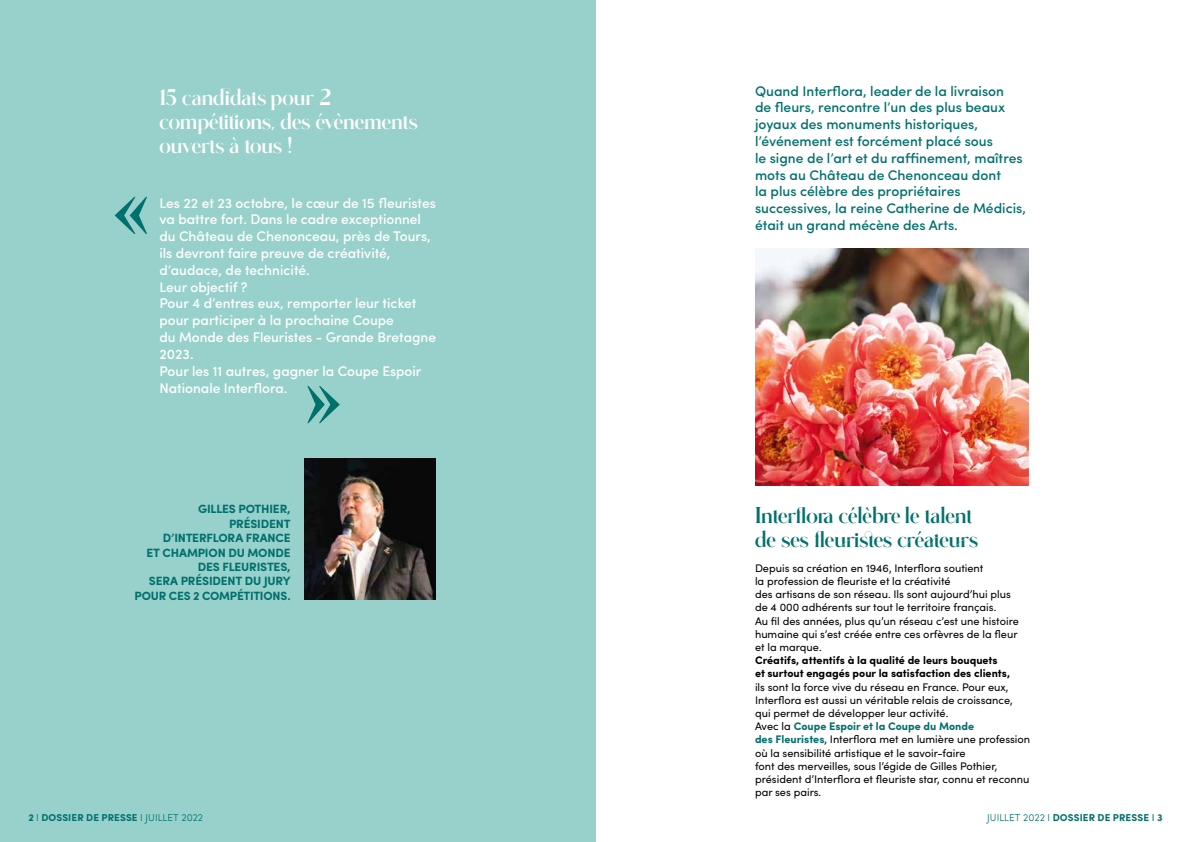
<style>
.page{position:relative;width:1191px;height:842px;background:#fff}
.page>*{position:absolute;margin:0;border:0;box-sizing:border-box;transform-origin:0 0}
.t1{font:122px "Glitten";color:#00706d}
.t2{font:20px/24px "Glitten";color:#fff}
.t3{font:20px/24px "Glitten";color:#00706d}
.t4{font:500 14px/16.8px "Sofia Pro";color:#fff}
.t5{font:500 14px/16.8px "Sofia Pro";color:#00706d}
.t6{font:700 12px/14.4px "Sofia Pro";letter-spacing:-.015em;color:#00706d;text-align:right}
.t7{font:11px/13.2px "Sofia Pro";color:#000}
.t8{font:700 11px/13.2px "Sofia Pro";color:#000}
.t9{font:700 10px "Sofia Pro";letter-spacing:.01em;color:#00706d}
.s1{font-weight:700;color:#00706d}
.s2{font-weight:300}
.s3{font-weight:400}
</style>
<div class="page">
<div style="left:0;top:0;width:595px;height:842px;background:#98d1cb"></div>
<img style="left:305px;top:459px;width:131px;height:141px">
<img style="left:755px;top:249px;width:273px;height:236px">
<h2 class="t2" style="left:159px;top:85px;width:260px">15 candidats pour 2 compétitions, des évènements ouverts à tous !</h2>
<h1 class="t1" style="left:113px;top:111px;width:37px">«</h1>
<p class="t4" style="left:159px;top:193px;width:278px">Les 22 et 23 octobre, le cœur de 15 fleuristes va battre fort. Dans le cadre exceptionnel du Château de Chenonceau, près de Tours, ils devront faire preuve de créativité, d’audace, de technicité.<br>Leur objectif ?<br>Pour 4 d’entres eux, remporter leur ticket pour participer à la prochaine Coupe<br>du Monde des Fleuristes - Grande Bretagne 2023.<br>Pour les 11 autres, gagner la Coupe Espoir Nationale Interflora.</p>
<h1 class="t1" style="left:341px;top:509px;width:37px;rotate:-180deg">«</h1>
<p class="t6" style="left:134px;top:501px;width:158px">GILLES POTHIER,<br>PRÉSIDENT<br>D’INTERFLORA FRANCE<br>ET CHAMPION DU MONDE<br>DES FLEURISTES,<br>SERA PRÉSIDENT DU JURY<br>POUR CES 2 COMPÉTITIONS.</p>
<p class="t5" style="left:755px;top:81px;width:273px">Quand Interflora, leader de la livraison<br>de fleurs, rencontre l’un des plus beaux joyaux des monuments historiques, l’événement est forcément placé sous<br>le signe de l’art et du raffinement, maîtres mots au Château de Chenonceau dont<br>la plus célèbre des propriétaires successives, la reine Catherine de Médicis, était un grand mécène des Arts.</p>
<h2 class="t3" style="left:755px;top:503px;width:224px">Interflora célèbre le talent de ses fleuristes créateurs</h2>
<p class="t7" style="left:755px;top:561px;width:265px">Depuis sa création en 1946, Interflora soutient<br>la profession de fleuriste et la créativité<br>des artisans de son réseau. Ils sont aujourd’hui plus de 4 000 adhérents sur tout le territoire français.<br>Au fil des années, plus qu’un réseau c’est une histoire humaine qui s’est créée entre ces orfèvres de la fleur et la marque.</p>
<p class="t8" style="left:755px;top:653px;width:257px">Créatifs, attentifs à la qualité de leurs bouquets et surtout engagés pour la satisfaction des clients,</p>
<p class="t7" style="left:755px;top:679px;width:277px">ils sont la force vive du réseau en France. Pour eux, Interflora est aussi un véritable relais de croissance, qui permet de développer leur activité.<br>Avec la <span class="s1">Coupe Espoir et la Coupe du Monde<br>des Fleuristes</span>, Interflora met en lumière une profession où la sensibilité artistique et le savoir-faire<br>font des merveilles, sous l’égide de Gilles Pothier, président d’Interflora et fleuriste star, connu et reconnu par ses pairs.</p>
<p class="t9" style="left:28px;top:810px;width:176px">2 <span class="s2">I</span> DOSSIER DE PRESSE <span class="s2">I JUILLET 2022</span></p>
<p class="t9" style="left:987px;top:810px;width:177px"><span class="s2">JUILLET 2022 I</span> DOSSIER DE PRESSE <span class="s3">I</span> 3</p>
</div>
